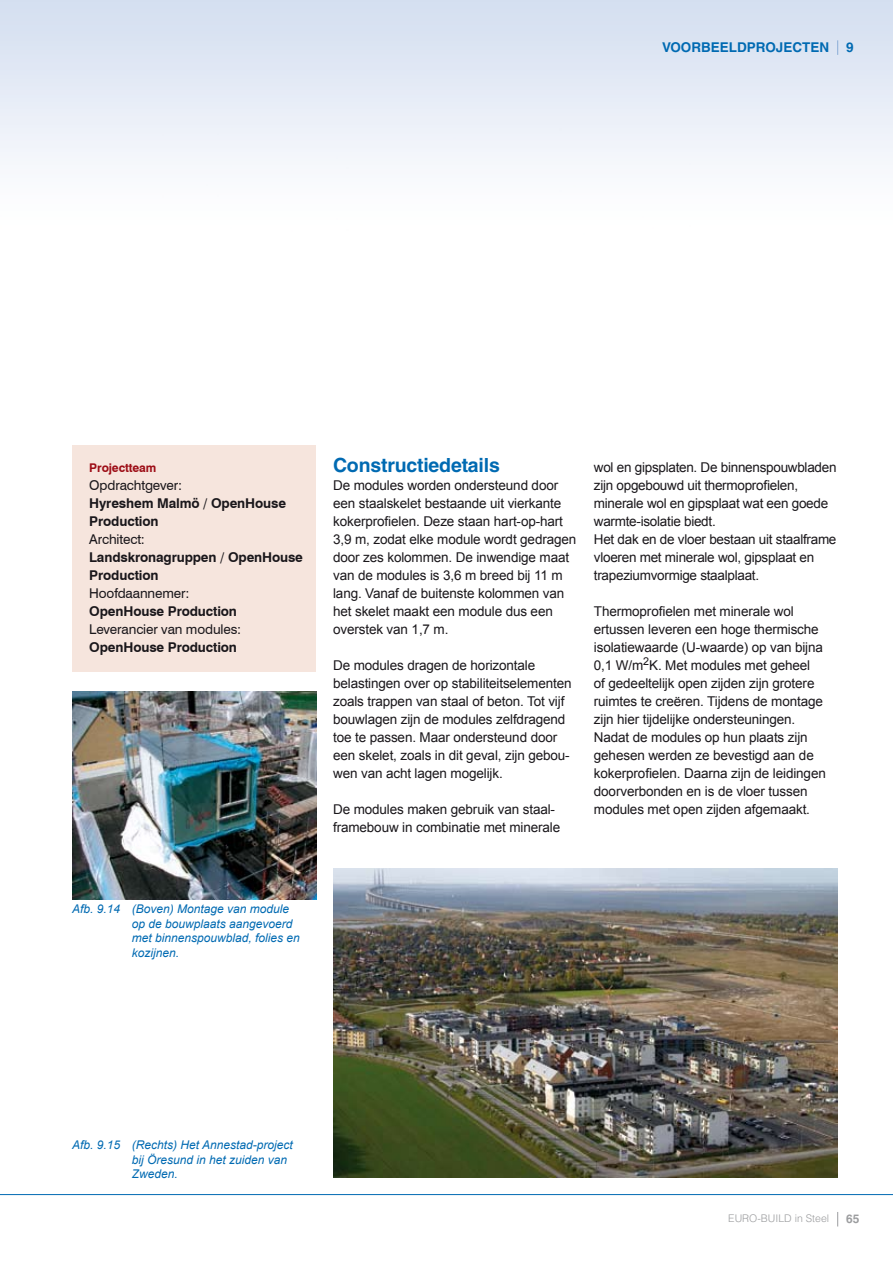
<style>
.page{position:relative;width:893px;height:1263px;background:#fff}
.page>*{position:absolute;margin:0;border:0;box-sizing:border-box;transform-origin:0 0}
.t1{font:700 19.5px "Helvetica";color:#006ab2}
.t2{font:13.5px/18px "Arial";letter-spacing:-.01em;color:#1a171b}
.t3{font:700 13.5px/18px "Swiss 721 BT";letter-spacing:-.01em;color:#1a171b}
.t4{font:13.5px "Swiss 721 BT";letter-spacing:-.01em;color:#1a171b}
.t5{font:700 13.5px "Helvetica";color:#006ab2}
.t6{font:italic 12px/14.4px "Arial";color:#006ab2}
.t7{font:700 12px "Swiss 721 BT";letter-spacing:-.01em;color:#9d0d16}
.t8{font:700 12px "Helvetica";color:#9c9d9f}
.t9{font:300 10.5px "Helvetica";color:#9c9d9f}
</style>
<div class="page">
<div style="left:72px;top:445px;width:244px;height:227px;background:#f6e5dd"></div>
<img style="left:72px;top:691px;width:244px;height:209px">
<img style="left:333px;top:869px;width:505px;height:309px">
<svg style="left:837px;top:1212px;width:1px;height:14px"></svg>
<hr style="left:0;top:1194px;width:893px;height:1px;background:#006ab2">
<svg style="left:837px;top:40px;width:1px;height:15px"></svg>
<p class="t5" style="left:662px;top:39px;width:169px">VOORBEELDPROJECTEN</p>
<p class="t5" style="left:846px;top:39px;width:9px">9</p>
<p class="t7" style="left:89px;top:460px;width:69px">Projectteam</p>
<p class="t4" style="left:89px;top:477px;width:94px">Opdrachtgever:</p>
<p class="t3" style="left:89px;top:494px;width:198px">Hyreshem Malmö / OpenHouse<br>Production</p>
<p class="t4" style="left:89px;top:531px;width:57px">Architect:</p>
<p class="t3" style="left:89px;top:548px;width:215px">Landskronagruppen / OpenHouse<br>Production</p>
<p class="t4" style="left:89px;top:585px;width:102px">Hoofdaannemer:</p>
<p class="t3" style="left:89px;top:602px;width:149px">OpenHouse Production</p>
<p class="t4" style="left:89px;top:621px;width:153px">Leverancier van modules:</p>
<p class="t3" style="left:89px;top:638px;width:149px">OpenHouse Production</p>
<p class="t6" style="left:132px;top:902px;width:170px;text-indent:-60px">Afb. 9.14 (Boven) Montage van module op de bouwplaats aangevoerd met binnenspouwblad, folies en kozijnen.</p>
<h1 class="t1" style="left:333px;top:453px;width:168px">CONSTRUCTIEDETAILS</h1>
<p class="t2" style="left:333px;top:476px;width:245px">De modules worden ondersteund door een staalskelet bestaande uit vierkante kokerprofielen. Deze staan hart-op-hart 3,9 m, zodat elke module wordt gedragen door zes kolommen. De inwendige maat van de modules is 3,6 m breed bij 11 m lang. Vanaf de buitenste kolommen van het skelet maakt een module dus een overstek van 1,7 m.</p>
<p class="t2" style="left:333px;top:656px;width:240px">De modules dragen de horizontale belastingen over op stabiliteitselementen zoals trappen van staal of beton. Tot vijf bouwlagen zijn de modules zelfdragend toe te passen. Maar ondersteund door een skelet, zoals in dit geval, zijn gebou&shy;wen van acht lagen mogelijk.</p>
<p class="t2" style="left:333px;top:800px;width:229px">De modules maken gebruik van staal&shy;framebouw in combinatie met minerale</p>
<p class="t2" style="left:594px;top:458px;width:244px">wol en gipsplaten. De binnenspouwbladen zijn opgebouwd uit thermoprofielen, minerale wol en gipsplaat wat een goede warmte-isolatie biedt.<br>Het dak en de vloer bestaan uit staalframe vloeren met minerale wol, gipsplaat en trapeziumvormige staalplaat.</p>
<p class="t2" style="left:594px;top:602px;width:233px">Thermoprofielen met minerale wol ertussen leveren een hoge thermische isolatiewaarde (U-waarde) op van bijna 0,1 W/m<sup>2</sup>K. Met modules met geheel<br>of gedeeltelijk open zijden zijn grotere ruimtes te creëren. Tijdens de montage zijn hier tijdelijke ondersteuningen.<br>Nadat de modules op hun plaats zijn gehesen werden ze bevestigd aan de kokerprofielen. Daarna zijn de leidingen doorverbonden en is de vloer tussen modules met open zijden afgemaakt.</p>
<p class="t6" style="left:132px;top:1138px;width:162px;text-indent:-60px">Afb. 9.15 (Rechts) Het Annestad-project bij Öresund in het zuiden van<br>Zweden.</p>
<p class="t9" style="left:728px;top:1212px;width:102px">EURO-BUILD in Steel</p>
<p class="t8" style="left:846px;top:1211px;width:15px">65</p>
</div>
